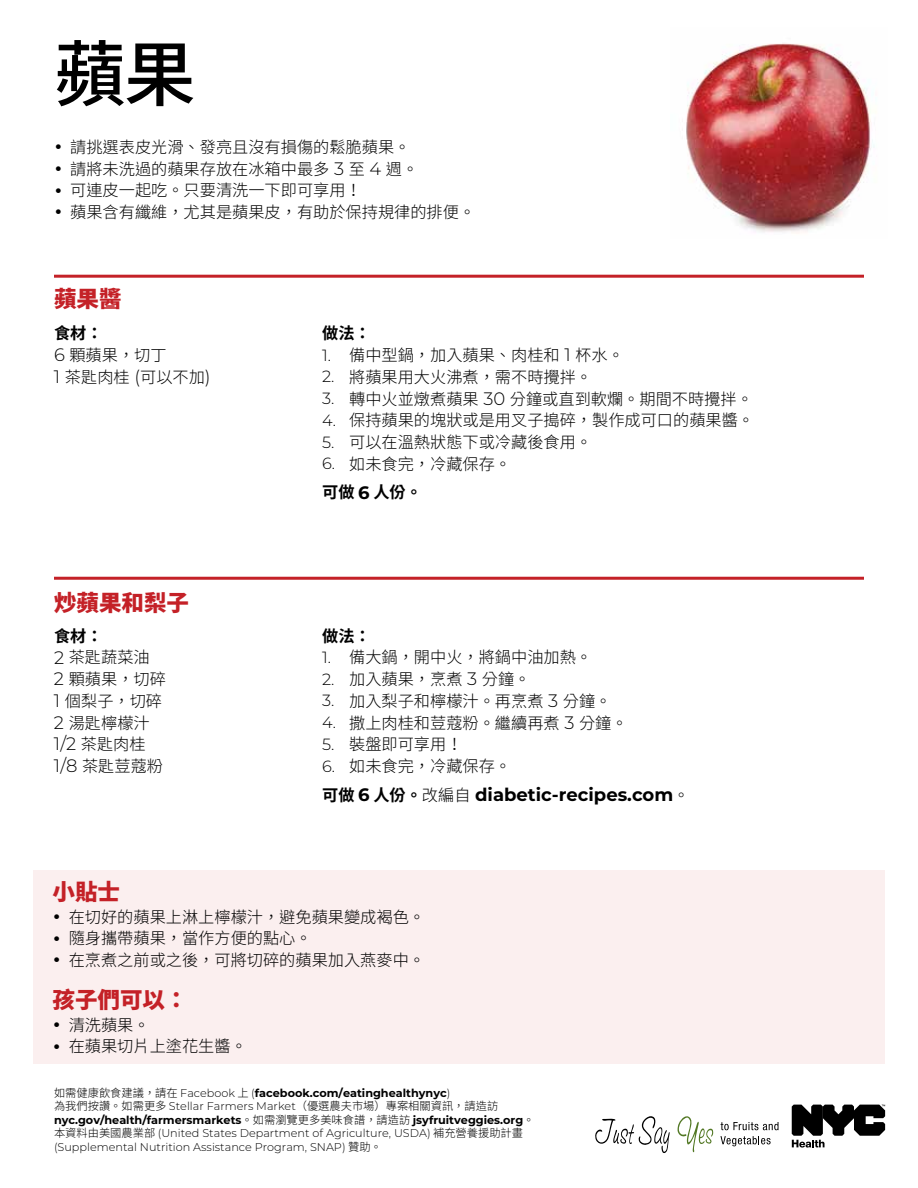
<style>
.page{position:relative;width:918px;height:1188px;background:#fff}
.page>*{position:absolute;margin:0;border:0;box-sizing:border-box;transform-origin:0 0}
.t1{font:500 72px "Noto Sans CJ Ktc";color:#000}
.t2{font:900 22.5px "Noto Sans CJ Ktc";color:#c42127}
.t3{font:700 18px "Montserrat";color:#000}
.t4{font:300 16.2px/21.8px "Noto Sans CJ Ktc";color:#000}
.t5{font:700 16.2px "Noto Sans CJ Ktc";color:#000}
.t6{font:300 11.25px/13.5px "Montserrat";color:#000}
.t7{font:700 11.25px "Montserrat";color:#000}
.t8{font:300 11.25px "Noto Sans CJ Ktc";color:#000}
.s1{font-family:"Gotham";font-weight:400;font-size:18px}
.s2{font-family:"Montserrat";font-size:18px}
.s3{font-weight:700}
.s4{font-family:"Montserrat"}
.s5{font-family:"Montserrat";font-weight:700;font-size:18px}
.s6{font-family:"Noto Sans CJ Ktc";font-size:16.2px}
.s7{font-family:"Noto Sans CJ Ktc";font-weight:300;font-size:16.2px}
.s8{font-family:"Noto Sans CJ Ktc";font-weight:300}
.s9{font-weight:300}
.s10{font-family:"Noto Sans CJ Ktc"}
</style>
<div class="page">
<svg style="left:792px;top:1105px;width:93px;height:43px"></svg>
<svg style="left:721px;top:1122px;width:58px;height:8px"></svg>
<svg style="left:720px;top:1136px;width:51px;height:10px"></svg>
<svg style="left:595px;top:1116px;width:75px;height:37px"></svg>
<svg style="left:677px;top:1116px;width:36px;height:36px"></svg>
<img style="left:686px;top:43px;width:189px;height:190px">
<div style="left:33px;top:870px;width:852px;height:194px;background:#fbefef"></div>
<hr style="left:54px;top:577px;width:810px;height:3px;background:#c42127">
<hr style="left:54px;top:275px;width:810px;height:3px;background:#c42127">
<h1 class="t1" style="left:54px;top:34px;width:143px">蘋果</h1>
<p class="t4" style="left:54px;top:136px;width:358px"><span class="s1">•</span> 請挑選表皮光滑、發亮且沒有損傷的鬆脆蘋果。</p>
<p class="t4" style="left:54px;top:158px;width:366px"><span class="s1">•</span> 請將未洗過的蘋果存放在冰箱中最多 <span class="s2">3</span> 至 <span class="s2">4</span> 週。</p>
<p class="t4" style="left:54px;top:180px;width:309px"><span class="s1">•</span> 可連皮一起吃。只要清洗一下即可享用！</p>
<p class="t4" style="left:54px;top:202px;width:423px"><span class="s1">•</span> 蘋果含有纖維，尤其是蘋果皮，有助於保持規律的排便。</p>
<h2 class="t2" style="left:54px;top:286px;width:69px">蘋果醬</h2>
<p class="t4" style="left:54px;top:323px;width:158px"><span class="s3">食材：<br></span><span class="s2">6</span> 顆蘋果，切丁<br><span class="s2">1</span> 茶匙肉桂 <span class="s2">(</span>可以不加<span class="s2">)</span></p>
<h2 class="t2" style="left:54px;top:590px;width:136px">炒蘋果和梨子</h2>
<p class="t4" style="left:54px;top:625px;width:113px"><span class="s3">食材：<br></span><span class="s2">2</span> 茶匙蔬菜油<br><span class="s2">2</span> 顆蘋果，切碎<br><span class="s2">1</span> 個梨子，切碎<br><span class="s2">2</span> 湯匙檸檬汁<br><span class="s2">1/2</span> 茶匙肉桂<br><span class="s2">1/8</span> 茶匙荳蔻粉</p>
<p class="t5" style="left:322px;top:324px;width:50px">做法：</p>
<p class="t4" style="left:322px;top:345px;width:303px"><span class="s4">1.</span> 備中型鍋，加入蘋果、肉桂和 <span class="s2">1</span> 杯水。</p>
<p class="t4" style="left:322px;top:366px;width:272px"><span class="s4">2.</span> 將蘋果用大火沸煮，需不時攪拌。</p>
<p class="t4" style="left:322px;top:388px;width:432px"><span class="s4">3.</span> 轉中火並燉煮蘋果 <span class="s2">30</span> 分鐘或直到軟爛。期間不時攪拌。</p>
<p class="t4" style="left:322px;top:410px;width:434px"><span class="s4">4.</span> 保持蘋果的塊狀或是用叉子搗碎，製作成可口的蘋果醬。</p>
<p class="t4" style="left:322px;top:432px;width:272px"><span class="s4">5.</span> 可以在溫熱狀態下或冷藏後食用。</p>
<p class="t4" style="left:322px;top:450px;width:191px;line-height:28.5px"><span class="s4">6.</span> 如未食完，冷藏保存。<span class="s3">可做</span> <span class="s5">6</span> <span class="s3">人份。</span></p>
<p class="t5" style="left:322px;top:627px;width:50px">做法：</p>
<p class="t4" style="left:322px;top:647px;width:272px"><span class="s4">1.</span> 備大鍋，開中火，將鍋中油加熱。</p>
<p class="t4" style="left:322px;top:669px;width:210px"><span class="s4">2.</span> 加入蘋果，烹煮 <span class="s2">3</span> 分鐘。</p>
<p class="t4" style="left:322px;top:690px;width:291px"><span class="s4">3.</span> 加入梨子和檸檬汁。再烹煮 <span class="s2">3</span> 分鐘。</p>
<p class="t4" style="left:322px;top:712px;width:307px"><span class="s4">4.</span> 撒上肉桂和荳蔻粉。繼續再煮 <span class="s2">3</span> 分鐘。</p>
<p class="t4" style="left:322px;top:734px;width:142px"><span class="s4">5.</span> 裝盤即可享用！</p>
<p class="t4" style="left:322px;top:756px;width:191px"><span class="s4">6.</span> 如未食完，冷藏保存。</p>
<p class="t3" style="left:322px;top:781px;width:369px"><span class="s6">可做</span> 6 <span class="s6">人份。</span><span class="s7">改編自</span> diabetic-recipes.com<span class="s7">。</span></p>
<h2 class="t2" style="left:52px;top:880px;width:69px">小貼士</h2>
<p class="t4" style="left:52px;top:906px;width:374px"><span class="s1">•</span> 在切好的蘋果上淋上檸檬汁，避免蘋果變成褐色。</p>
<p class="t4" style="left:52px;top:928px;width:261px"><span class="s1">•</span> 隨身攜帶蘋果，當作方便的點心。</p>
<p class="t4" style="left:52px;top:950px;width:374px"><span class="s1">•</span> 在烹煮之前或之後，可將切碎的蘋果加入燕麥中。</p>
<h2 class="t2" style="left:52px;top:988px;width:136px">孩子們可以：</h2>
<p class="t4" style="left:52px;top:1014px;width:99px"><span class="s1">•</span> 清洗蘋果。</p>
<p class="t4" style="left:52px;top:1036px;width:196px"><span class="s1">•</span> 在蘋果切片上塗花生醬。</p>
<p class="t7" style="left:54px;top:1084px;width:398px"><span class="s8">如需健康飲食建議，請在</span> <span class="s9">Facebook</span> <span class="s8">上</span> <span class="s9">(</span>facebook.com/eatinghealthynyc<span class="s9">)</span></p>
<p class="t8" style="left:54px;top:1100px;width:446px">為我們按讚。如需更多 <span class="s4">Stellar Farmers Market</span>（優選農夫市場）專案相關資訊，請造訪</p>
<p class="t6" style="left:54px;top:1112px;width:482px"><span class="s3">nyc.gov/health/farmersmarkets</span><span class="s10">。如需瀏覽更多美味食譜，請造訪</span> <span class="s3">jsyfruitveggies.org</span><span class="s10">。本資料由美國農業部</span> (United States Department of Agriculture, USDA) <span class="s10">補充營養援助計畫</span>(Supplemental Nutrition Assistance Program, SNAP) <span class="s10">贊助。</span></p>
</div>
